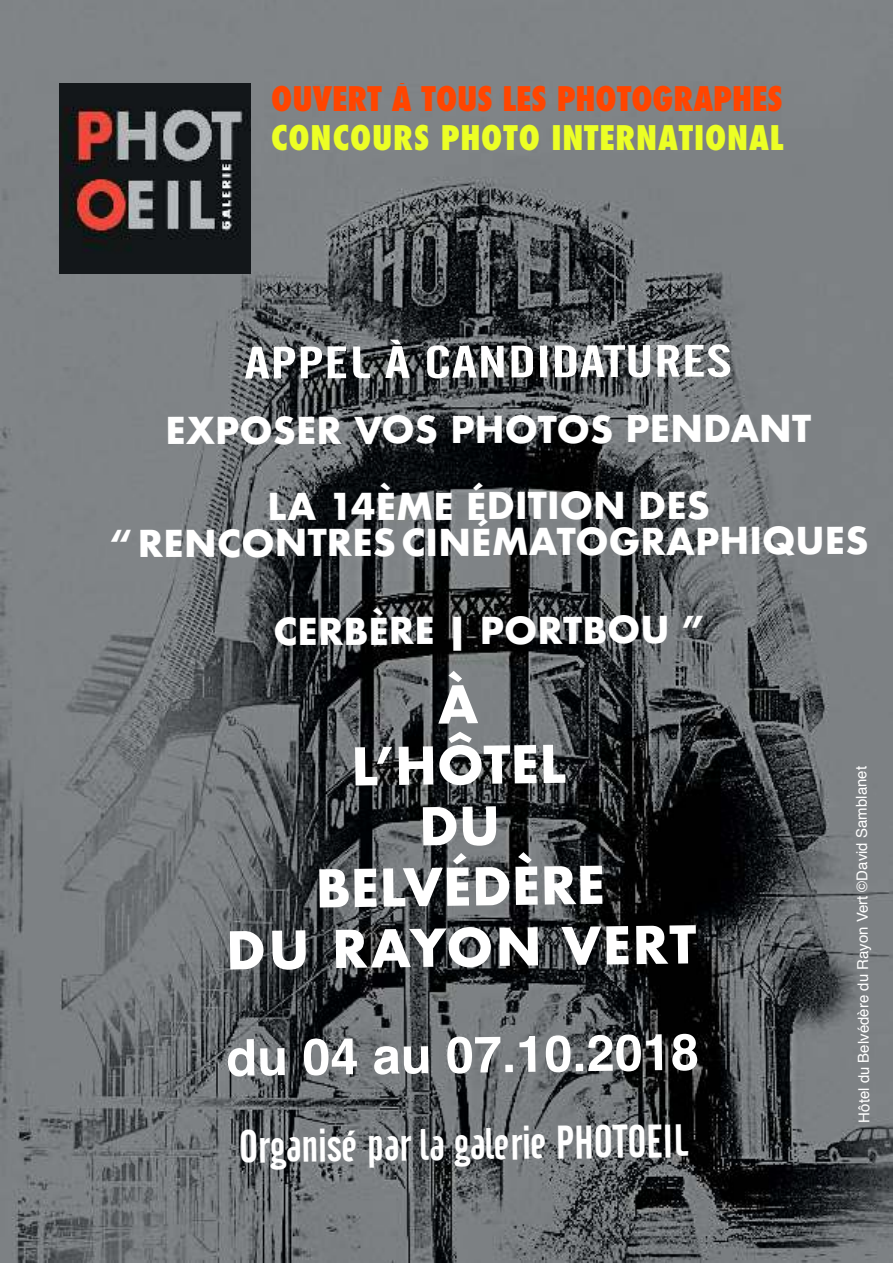
<style>
.page{position:relative;width:893px;height:1263px;background:#fff}
.page>*{position:absolute;margin:0;border:0;box-sizing:border-box;transform-origin:0 0}
.t1{font:700 50.55px/60.8px "Futura";color:#fff;text-align:center}
.t2{font:700 50.55px "Helvetica";color:#fff}
.t3{font:45px "Cafeta";letter-spacing:.005em;color:#fff}
.t4{font:45px "Cafeta";letter-spacing:.005em;color:#fff;scale:1.44 1}
.t5{font:700 36px/76.5px "Futura";letter-spacing:-.005em;color:#fff;text-align:center}
.t6{font:800 condensed 33px "Futura";color:#ff4500}
.t7{font:800 condensed 33px "Futura";letter-spacing:.025em;color:#ecff25}
.t8{font:15px "Helvetica";color:#fff}
</style>
<div class="page">
<img style="left:0;top:0;width:893px;height:1263px">
<img style="left:60px;top:83px;width:190px;height:191px">
<p class="t6" style="left:271px;top:80px;width:513px">OUVERT À TOUS LES PHOTOGRAPHES</p>
<p class="t7" style="left:271px;top:119px;width:514px">CONCOURS PHOTO INTERNATIONAL</p>
<p class="t4" style="left:245px;top:337px;width:340px">APPEL À CANDIDATURES</p>
<p class="t5" style="left:166px;top:389px;width:647px">EXPOSER VOS PHOTOS PENDANT<br>LA 14ÈME ÉDITION DES</p>
<p class="t5" style="left:109px;top:502px;width:761px">“ RENCONTRES CINÉMATOGRAPHIQUES</p>
<p class="t5" style="left:273px;top:590px;width:433px">CERBÈRE | PORTBOU ”</p>
<h1 class="t1" style="left:221px;top:675px;width:472px;rotate:-1deg">À<br>L’HÔTEL<br>DU<br>BELVÉDÈRE<br>DU RAYON VERT</h1>
<h1 class="t2" style="left:226px;top:1030px;width:474px;rotate:-1deg">du 04 au 07.10.2018</h1>
<p class="t3" style="left:239px;top:1122px;width:450px;rotate:-1deg">Organisé par la galerie PHOTOEIL</p>
<p class="t8" style="left:860px;top:1123px;width:358px;rotate:-91deg">Hôtel du Belvédère du Rayon Vert ©David Samblanet</p>
</div>
